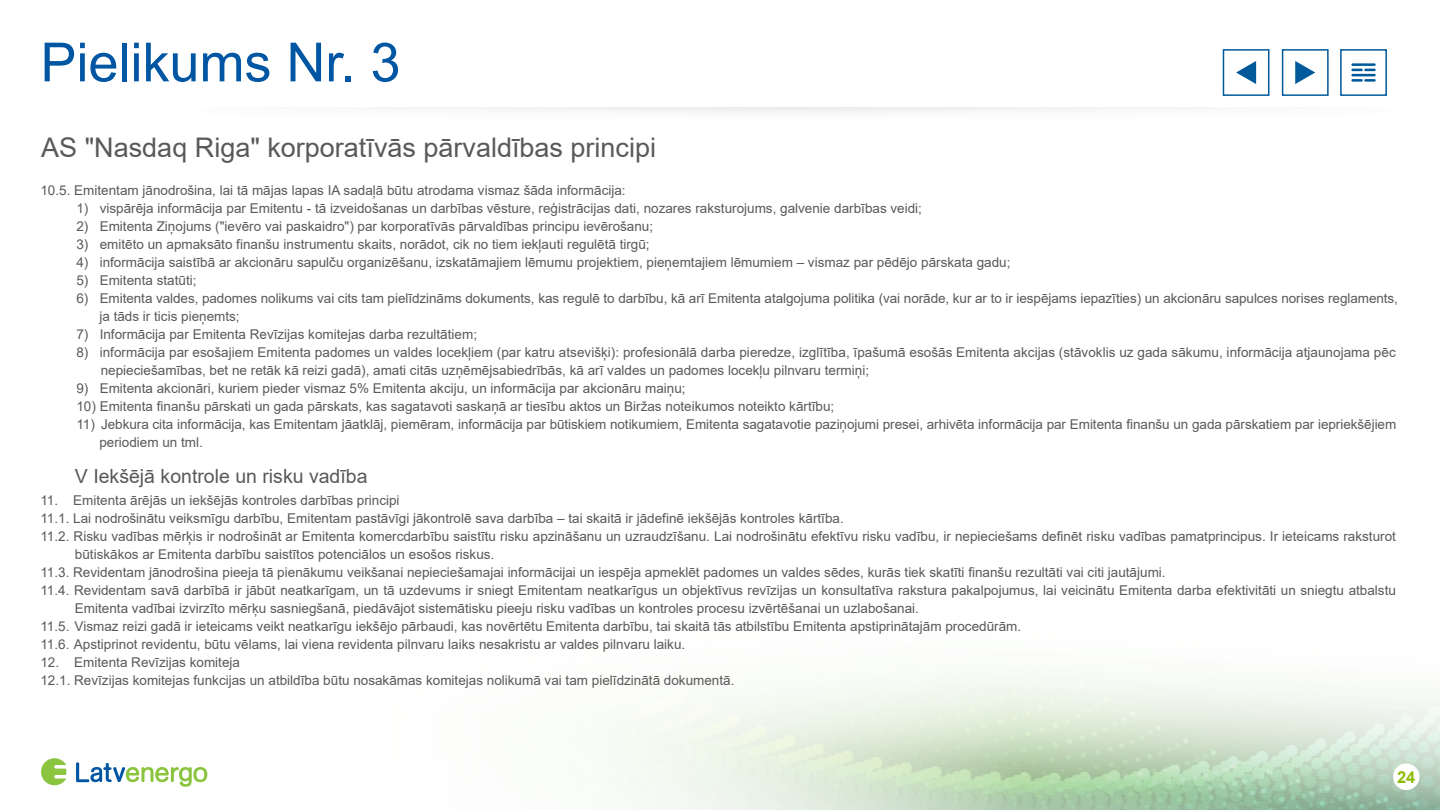
<style>
.page{position:relative;width:1440px;height:810px;background:#fff}
.page>*{position:absolute;margin:0;border:0;box-sizing:border-box;transform-origin:0 0}
.t1{font:54px "Arial";color:#0056a2}
.t2{font:27px "Arial";color:#595959}
.t3{font:19.5px "Arial";color:#595959}
.t4{font:700 16.5px "Arial";color:#8dbb00}
.t5{font:13.5px/18px "Arial";color:#595959}
</style>
<div class="page">
<svg style="left:1024px;top:675px;width:413px;height:135px"></svg>
<svg style="left:52px;top:673px;width:972px;height:137px"></svg>
<div style="left:1393px;top:764px;width:27px;height:26px;background:#fff;border-radius:50%"></div>
<svg style="left:41px;top:758px;width:25px;height:27px"></svg>
<svg style="left:76px;top:762px;width:131px;height:25px"></svg>
<svg style="left:1295px;top:61px;width:20px;height:23px"></svg>
<svg style="left:1236px;top:61px;width:20px;height:23px"></svg>
<hr style="left:1351px;top:63px;width:25px;height:3px;background:#00599a">
<hr style="left:1351px;top:74px;width:25px;height:2px;background:#00599a">
<svg style="left:1351px;top:69px;width:25px;height:2px"></svg>
<svg style="left:1351px;top:79px;width:25px;height:3px"></svg>
<div style="left:1223px;top:49px;width:46px;height:47px;border:2px solid #00599a"></div>
<div style="left:1282px;top:49px;width:47px;height:47px;border:2px solid #00599a"></div>
<div style="left:1340px;top:49px;width:47px;height:47px;border:2px solid #00599a"></div>
<h1 class="t1" style="left:40px;top:25px;width:362px">Pielikums Nr. 3</h1>
<h2 class="t2" style="left:41px;top:129px;width:616px">AS "Nasdaq Riga" korporatīvās pārvaldības principi</h2>
<p class="t5" style="left:40px;top:181px;width:587px">10.5. Emitentam jānodrošina, lai tā mājas lapas IA sadaļā būtu atrodama vismaz šāda informācija:</p>
<p class="t5" style="left:76px;top:199px;width:847px">1) vispārēja informācija par Emitentu - tā izveidošanas un darbības vēsture, reģistrācijas dati, nozares raksturojums, galvenie darbības veidi;</p>
<p class="t5" style="left:76px;top:217px;width:578px">2) Emitenta Ziņojums ("ievēro vai paskaidro") par korporatīvās pārvaldības principu ievērošanu;</p>
<p class="t5" style="left:76px;top:235px;width:575px">3) emitēto un apmaksāto finanšu instrumentu skaits, norādot, cik no tiem iekļauti regulētā tirgū;</p>
<p class="t5" style="left:76px;top:253px;width:936px">4) informācija saistībā ar akcionāru sapulču organizēšanu, izskatāmajiem lēmumu projektiem, pieņemtajiem lēmumiem – vismaz par pēdējo pārskata gadu;</p>
<p class="t5" style="left:76px;top:271px;width:122px">5) Emitenta statūti;</p>
<p class="t5" style="left:99px;top:289px;width:1300px;text-indent:-23px">6) Emitenta valdes, padomes nolikums vai cits tam pielīdzināms dokuments, kas regulē to darbību, kā arī Emitenta atalgojuma politika (vai norāde, kur ar to ir iespējams iepazīties) un akcionāru sapulces norises reglaments, ja tāds ir ticis pieņemts;</p>
<p class="t5" style="left:76px;top:325px;width:402px">7) Informācija par Emitenta Revīzijas komitejas darba rezultātiem;</p>
<p class="t5" style="left:101px;top:343px;width:1296px;text-indent:-24px">8) informācija par esošajiem Emitenta padomes un valdes locekļiem (par katru atsevišķi): profesionālā darba pieredze, izglītība, īpašumā esošās Emitenta akcijas (stāvoklis uz gada sākumu, informācija atjaunojama pēc nepieciešamības, bet ne retāk kā reizi gadā), amati citās uzņēmējsabiedrībās, kā arī valdes un padomes locekļu pilnvaru termiņi;</p>
<p class="t5" style="left:76px;top:379px;width:611px">9) Emitenta akcionāri, kuriem pieder vismaz 5% Emitenta akciju, un informācija par akcionāru maiņu;</p>
<p class="t5" style="left:76px;top:397px;width:759px">10) Emitenta finanšu pārskati un gada pārskats, kas sagatavoti saskaņā ar tiesību aktos un Biržas noteikumos noteikto kārtību;</p>
<p class="t5" style="left:99px;top:415px;width:1298px;text-indent:-23px">11) Jebkura cita informācija, kas Emitentam jāatklāj, piemēram, informācija par būtiskiem notikumiem, Emitenta sagatavotie paziņojumi presei, arhivēta informācija par Emitenta finanšu un gada pārskatiem par iepriekšējiem periodiem un tml.</p>
<h3 class="t3" style="left:75px;top:462px;width:294px">V Iekšējā kontrole un risku vadība</h3>
<p class="t5" style="left:40px;top:491px;width:361px">11. Emitenta ārējās un iekšējās kontroles darbības principi</p>
<p class="t5" style="left:40px;top:509px;width:805px">11.1. Lai nodrošinātu veiksmīgu darbību, Emitentam pastāvīgi jākontrolē sava darbība – tai skaitā ir jādefinē iekšējās kontroles kārtība.</p>
<p class="t5" style="left:40px;top:527px;width:1357px">11.2. Risku vadības mērķis ir nodrošināt ar Emitenta komercdarbību saistītu risku apzināšanu un uzraudzīšanu. Lai nodrošinātu efektīvu risku vadību, ir nepieciešams definēt risku vadības pamatprincipus. Ir ieteicams raksturot</p>
<p class="t5" style="left:75px;top:545px;width:421px">būtiskākos ar Emitenta darbību saistītos potenciālos un esošos riskus.</p>
<p class="t5" style="left:40px;top:563px;width:1127px">11.3. Revidentam jānodrošina pieeja tā pienākumu veikšanai nepieciešamajai informācijai un iespēja apmeklēt padomes un valdes sēdes, kurās tiek skatīti finanšu rezultāti vai citi jautājumi.</p>
<p class="t5" style="left:40px;top:581px;width:1357px">11.4. Revidentam savā darbībā ir jābūt neatkarīgam, un tā uzdevums ir sniegt Emitentam neatkarīgus un objektīvus revīzijas un konsultatīva rakstura pakalpojumus, lai veicinātu Emitenta darba efektivitāti un sniegtu atbalstu</p>
<p class="t5" style="left:75px;top:599px;width:846px">Emitenta vadībai izvirzīto mērķu sasniegšanā, piedāvājot sistemātisku pieeju risku vadības un kontroles procesu izvērtēšanai un uzlabošanai.</p>
<p class="t5" style="left:40px;top:617px;width:982px">11.5. Vismaz reizi gadā ir ieteicams veikt neatkarīgu iekšējo pārbaudi, kas novērtētu Emitenta darbību, tai skaitā tās atbilstību Emitenta apstiprinātajām procedūrām.</p>
<p class="t5" style="left:40px;top:635px;width:646px">11.6. Apstiprinot revidentu, būtu vēlams, lai viena revidenta pilnvaru laiks nesakristu ar valdes pilnvaru laiku.</p>
<p class="t5" style="left:40px;top:653px;width:696px">12. Emitenta Revīzijas komiteja<br>12.1. Revīzijas komitejas funkcijas un atbildība būtu nosakāmas komitejas nolikumā vai tam pielīdzinātā dokumentā.</p>
<p class="t4" style="left:1397px;top:765px;width:20px">24</p>
</div>
